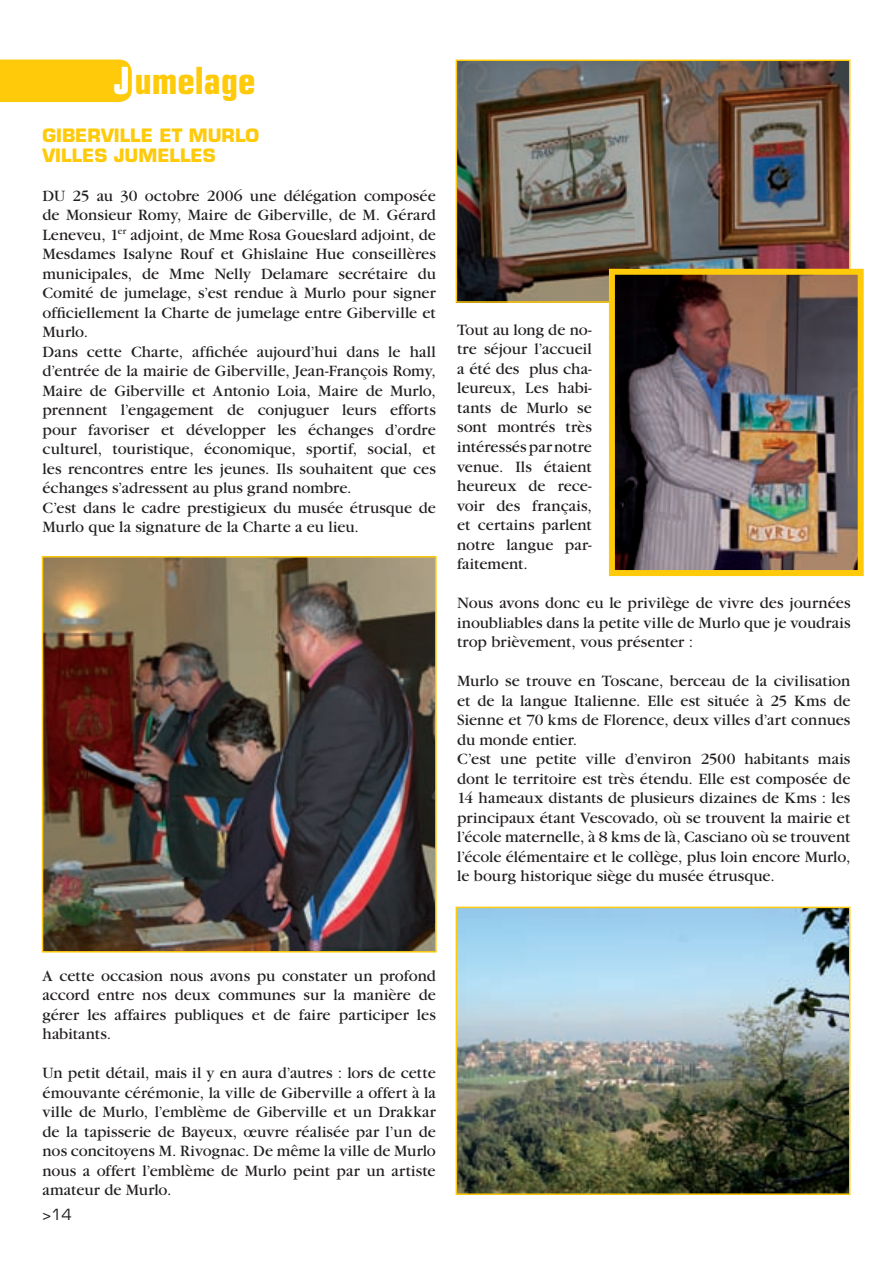
<style>
.page{position:relative;width:893px;height:1263px;background:#fff}
.page>*{position:absolute;margin:0;border:0;box-sizing:border-box;transform-origin:0 0}
.t1{font:700 condensed 37.5px "Eurostile";color:#feca0a}
.t2{font:700 18px/19.5px "Eurostile";color:#feca0a}
.t3{font:16.5px/19.5px "Garamond";color:#231f20;text-align:justify}
.t4{font:15px "Eurostile";color:#231f20}
.s1{color:#fff}
</style>
<div class="page">
<div style="left:0;top:60px;width:132px;height:42px;background:#feca0a"></div>
<img style="left:45px;top:559px;width:389px;height:390px">
<div style="left:42px;top:556px;width:395px;height:396px;border:2px solid #feca0a"></div>
<img style="left:459px;top:63px;width:388px;height:237px">
<div style="left:456px;top:60px;width:394px;height:243px;border:2px solid #feca0a"></div>
<img style="left:616px;top:276px;width:241px;height:293px">
<div style="left:609px;top:269px;width:255px;height:307px;border:6px solid #feca0a"></div>
<img style="left:459px;top:910px;width:388px;height:282px">
<div style="left:456px;top:907px;width:394px;height:288px;border:2px solid #feca0a"></div>
<h1 class="t1" style="left:114px;top:58px;width:143px"><span class="s1">J</span> umelage</h1>
<p class="t2" style="left:43px;top:126px;width:218px">GIBERVILLE ET MURLO<br>VILLES JUMELLES</p>
<p class="t3" style="left:43px;top:186px;width:395px;text-align:left">DU 25 au 30 octobre 2006 une délégation composée de Monsieur Romy, Maire de Giberville, de M. Gérard Leneveu, 1<sup>er</sup> adjoint, de Mme Rosa Goueslard adjoint, de Mesdames Isalyne Rouf et Ghislaine Hue conseillères municipales, de Mme Nelly Delamare secrétaire du Comité de jumelage, s’est rendue à Murlo pour signer officiellement la Charte de jumelage entre Giberville et Murlo.<br>Dans cette Charte, affichée aujourd’hui dans le hall d’entrée de la mairie de Giberville, Jean-François Romy, Maire de Giberville et Antonio Loia, Maire de Murlo, prennent l’engagement de conjuguer leurs efforts pour favoriser et développer les échanges d’ordre culturel, touristique, économique, sportif, social, et les rencontres entre les jeunes. Ils souhaitent que ces échanges s’adressent au plus grand nombre.<br>C’est dans le cadre prestigieux du musée étrusque de Murlo que la signature de la Charte a eu lieu.</p>
<p class="t3" style="left:457px;top:320px;width:136px">Tout au long de no&shy;tre séjour l’accueil a été des plus cha&shy;leureux, Les habi&shy;tants de Murlo se sont montrés très intéressés par notre venue. Ils étaient heureux de rece&shy;voir des français, et certains parlent notre langue par&shy;faitement.</p>
<p class="t3" style="left:457px;top:593px;width:395px">Nous avons donc eu le privilège de vivre des journées inoubliables dans la petite ville de Murlo que je voudrais trop brièvement, vous présenter :</p>
<p class="t3" style="left:457px;top:671px;width:395px;text-align:left">Murlo se trouve en Toscane, berceau de la civilisation et de la langue Italienne. Elle est située à 25 Kms de Sienne et 70 kms de Florence, deux villes d’art connues du monde entier.<br>C’est une petite ville d’environ 2500 habitants mais dont le territoire est très étendu. Elle est composée de 14 hameaux distants de plusieurs dizaines de Kms : les principaux étant Vescovado, où se trouvent la mairie et l’école maternelle, à 8 kms de là, Casciano où se trouvent l’école élémentaire et le collège, plus loin encore Murlo, le bourg historique siège du musée étrusque.</p>
<p class="t3" style="left:43px;top:966px;width:395px">A cette occasion nous avons pu constater un profond accord entre nos deux communes sur la manière de gérer les affaires publiques et de faire participer les habitants.</p>
<p class="t3" style="left:43px;top:1063px;width:395px">Un petit détail, mais il y en aura d’autres : lors de cette émouvante cérémonie, la ville de Giberville a offert à la ville de Murlo, l’emblème de Giberville et un Drakkar de la tapisserie de Bayeux, œuvre réalisée par l’un de nos concitoyens M. Rivognac. De même la ville de Murlo nous a offert l’emblème de Murlo peint par un artiste amateur de Murlo.</p>
<p class="t4" style="left:43px;top:1205px;width:31px">&gt;14</p>
</div>
